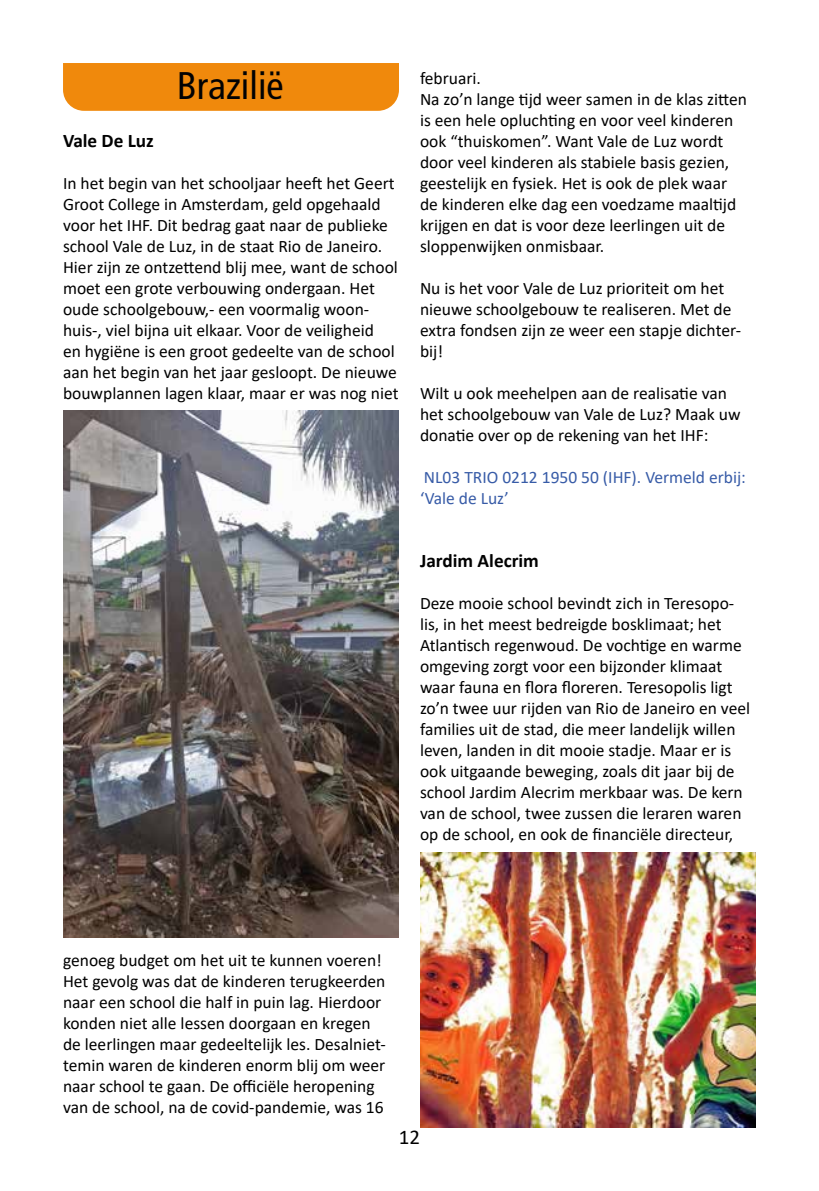
<style>
.page{position:relative;width:819px;height:1191px;background:#fff}
.page>*{position:absolute;margin:0;border:0;box-sizing:border-box;transform-origin:0 0}
.t1{font:condensed 38.5px "Frutiger LT Std";color:#020203}
.t2{font:21px "Calibri";color:#000}
.t3{font:700 19.25px "Calibri";color:#000}
.t4{font:17.5px/21px "Calibri";color:#000}
.t5{font:17.5px/21px "Calibri";color:#375ba7}
</style>
<div class="page">
<div style="left:63px;top:63px;width:336px;height:48px;background:#f0890c"></div>
<img style="left:63px;top:411px;width:336px;height:527px">
<img style="left:420px;top:852px;width:336px;height:276px">
<h1 class="t1" style="left:177px;top:63px;width:108px">Brazilië</h1>
<p class="t3" style="left:63px;top:127px;width:92px">Vale De Luz</p>
<p class="t4" style="left:63px;top:172px;width:337px">In het begin van het schooljaar heeft het Geert Groot College in Amsterdam, geld opgehaald voor het IHF. Dit bedrag gaat naar de publieke school Vale de Luz, in de staat Rio de Janeiro.<br>Hier zijn ze ontzettend blij mee, want de school moet een grote verbouwing ondergaan. Het oude schoolgebouw,- een voormalig woon&shy;huis-, viel bijna uit elkaar. Voor de veiligheid<br>en hygiëne is een groot gedeelte van de school aan het begin van het jaar gesloopt. De nieuwe bouwplannen lagen klaar, maar er was nog niet</p>
<p class="t4" style="left:420px;top:67px;width:328px">februari.<br>Na zo’n lange tijd weer samen in de klas zitten is een hele opluchting en voor veel kinderen ook “thuiskomen”. Want Vale de Luz wordt door veel kinderen als stabiele basis gezien, geestelijk en fysiek. Het is ook de plek waar de kinderen elke dag een voedzame maaltijd krijgen en dat is voor deze leerlingen uit de sloppenwijken onmisbaar.</p>
<p class="t4" style="left:420px;top:277px;width:322px">Nu is het voor Vale de Luz prioriteit om het nieuwe schoolgebouw te realiseren. Met de extra fondsen zijn ze weer een stapje dichter&shy;bij!</p>
<p class="t4" style="left:420px;top:382px;width:322px">Wilt u ook meehelpen aan de realisatie van het schoolgebouw van Vale de Luz? Maak uw donatie over op de rekening van het IHF:</p>
<p class="t5" style="left:420px;top:466px;width:327px">NL03 TRIO 0212 1950 50 (IHF). Vermeld erbij: ‘Vale de Luz’</p>
<p class="t3" style="left:420px;top:547px;width:120px">Jardim Alecrim</p>
<p class="t4" style="left:420px;top:592px;width:331px">Deze mooie school bevindt zich in Teresopo&shy;lis, in het meest bedreigde bosklimaat; het Atlantisch regenwoud. De vochtige en warme omgeving zorgt voor een bijzonder klimaat waar fauna en flora floreren. Teresopolis ligt zo’n twee uur rijden van Rio de Janeiro en veel families uit de stad, die meer landelijk willen leven, landen in dit mooie stadje. Maar er is ook uitgaande beweging, zoals dit jaar bij de school Jardim Alecrim merkbaar was. De kern van de school, twee zussen die leraren waren op de school, en ook de financiële directeur,</p>
<p class="t4" style="left:63px;top:949px;width:324px">genoeg budget om het uit te kunnen voeren!<br>Het gevolg was dat de kinderen terugkeerden naar een school die half in puin lag. Hierdoor konden niet alle lessen doorgaan en kregen de leerlingen maar gedeeltelijk les. Desalniet&shy;temin waren de kinderen enorm blij om weer naar school te gaan. De officiële heropening van de school, na de covid-pandemie, was 16</p>
<p class="t2" style="left:399px;top:1122px;width:23px">12</p>
</div>
